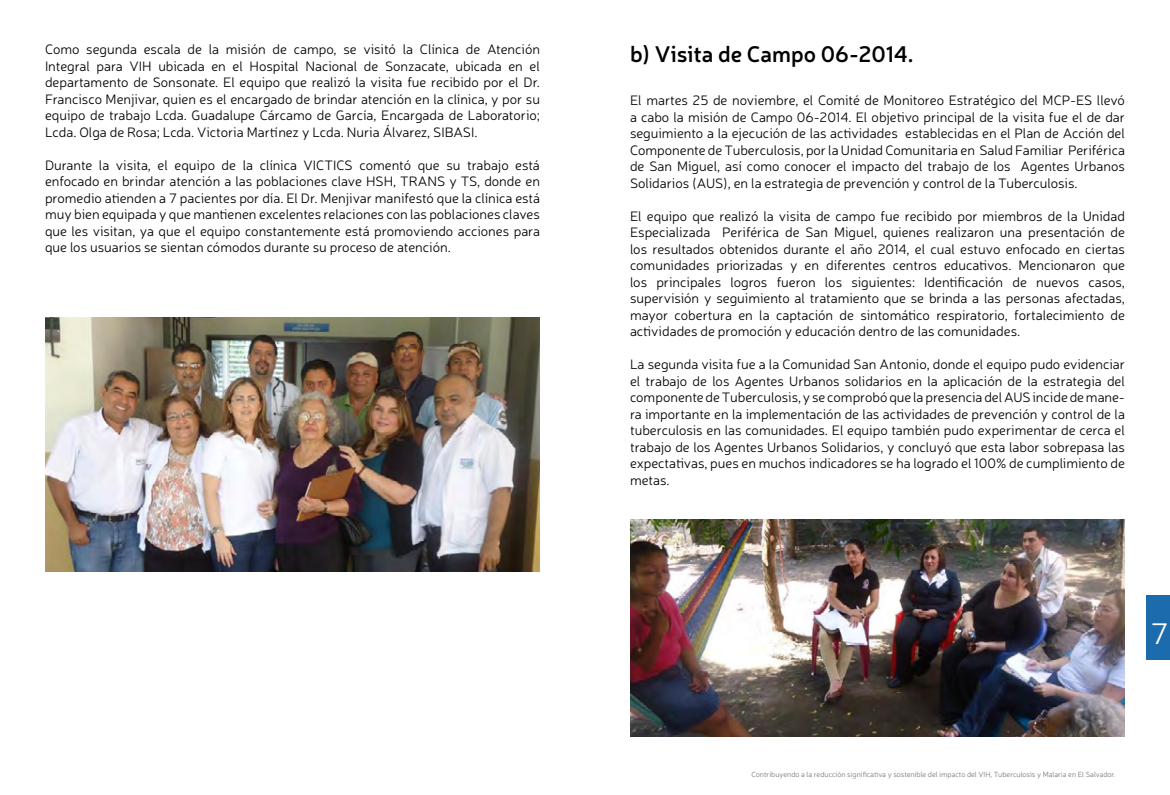
<style>
.page{position:relative;width:1170px;height:795px;background:#fff}
.page>*{position:absolute;margin:0;border:0;box-sizing:border-box;transform-origin:0 0}
.t1{font:300 30px "Neris";color:#fff}
.t2{font:600 22.5px "Neris";color:#000}
.t3{font:300 13.75px/16.5px "Neris";color:#000;text-align:justify}
.t4{font:300 7.5px "Neris";color:#7c7472}
</style>
<div class="page">
<img style="left:45px;top:317px;width:495px;height:254px">
<img style="left:630px;top:519px;width:495px;height:218px">
<div style="left:1146px;top:596px;width:24px;height:64px;background:#1c6bad"></div>
<p class="t3" style="left:45px;top:41px;width:497px">Como segunda escala de la misión de campo, se visitó la Clínica de Atención Integral para VIH ubicada en el Hospital Nacional de Sonzacate, ubicada en el departamento de Sonsonate. El equipo que realizó la visita fue recibido por el Dr.<br>Francisco Menjivar, quien es el encargado de brindar atención en la clínica, y por su equipo de trabajo Lcda. Guadalupe Cárcamo de García, Encargada de Laboratorio; Lcda. Olga de Rosa; Lcda. Victoria Martínez y Lcda. Nuria Álvarez, SIBASI.</p>
<p class="t3" style="left:45px;top:156px;width:497px">Durante la visita, el equipo de la clínica VICTICS comentó que su trabajo está enfocado en brindar atención a las poblaciones clave HSH, TRANS y TS, donde en promedio atienden a 7 pacientes por día. El Dr. Menjivar manifestó que la clínica está muy bien equipada y que mantienen excelentes relaciones con las poblaciones claves que les visitan, ya que el equipo constantemente está promoviendo acciones para que los usuarios se sientan cómodos durante su proceso de atención.</p>
<h2 class="t2" style="left:630px;top:39px;width:285px">b) Visita de Campo 06-2014.</h2>
<p class="t3" style="left:630px;top:92px;width:497px">El martes 25 de noviembre, el Comité de Monitoreo Estratégico del MCP-ES llevó a cabo la misión de Campo 06-2014. El objetivo principal de la visita fue el de dar seguimiento a la ejecución de las actividades establecidas en el Plan de Acción del Componente de Tuberculosis, por la Unidad Comunitaria en Salud Familiar Periférica de San Miguel, así como conocer el impacto del trabajo de los Agentes Urbanos Solidarios (AUS), en la estrategia de prevención y control de la Tuberculosis.</p>
<p class="t3" style="left:630px;top:208px;width:497px">El equipo que realizó la visita de campo fue recibido por miembros de la Unidad Especializada Periférica de San Miguel, quienes realizaron una presentación de los resultados obtenidos durante el año 2014, el cual estuvo enfocado en ciertas comunidades priorizadas y en diferentes centros educativos. Mencionaron que los principales logros fueron los siguientes: Identificación de nuevos casos, supervisión y seguimiento al tratamiento que se brinda a las personas afectadas, mayor cobertura en la captación de sintomático respiratorio, fortalecimiento de actividades de promoción y educación dentro de las comunidades.</p>
<p class="t3" style="left:630px;top:356px;width:497px">La segunda visita fue a la Comunidad San Antonio, donde el equipo pudo evidenciar el trabajo de los Agentes Urbanos solidarios en la aplicación de la estrategia del componente de Tuberculosis, y se comprobó que la presencia del AUS incide de mane&shy;ra importante en la implementación de las actividades de prevención y control de la tuberculosis en las comunidades. El equipo también pudo experimentar de cerca el trabajo de los Agentes Urbanos Solidarios, y concluyó que esta labor sobrepasa las expectativas, pues en muchos indicadores se ha logrado el 100% de cumplimiento de metas.</p>
<h1 class="t1" style="left:1151px;top:614px;width:19px">7</h1>
<p class="t4" style="left:752px;top:769px;width:366px">Contribuyendo a la reducción significativa y sostenible del impacto del VIH, Tuberculosis y Malaria en El Salvador.</p>
</div>
